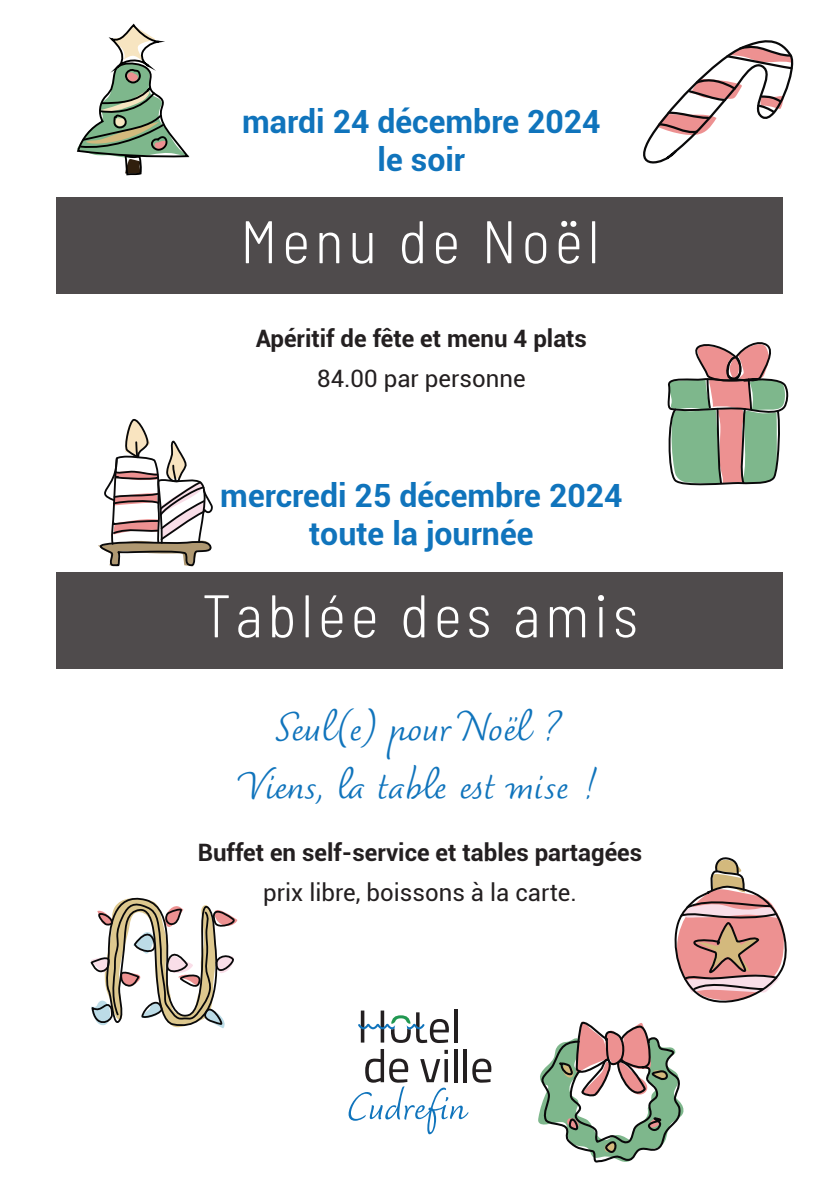
<style>
.page{position:relative;width:840px;height:1191px;background:#fff}
.page>*{position:absolute;margin:0;border:0;box-sizing:border-box;transform-origin:0 0}
.t1{font:300 semi-condensed 60px "Barlow";letter-spacing:.08em;color:#fff}
.t2{font:48px "Dolce";color:#1074bc}
.t3{font:700 32px "Roboto";color:#1074bc}
.t4{font:700 24px "Roboto";color:#231f20}
.t5{font:24px "Roboto";color:#231f20}
</style>
<div class="page">
<svg style="left:454px;top:1009px;width:3px;height:33px"></svg>
<svg style="left:358px;top:1010px;width:90px;height:33px"></svg>
<svg style="left:348px;top:1049px;width:143px;height:85px"></svg>
<div style="left:57px;top:197px;width:725px;height:97px;background:#4f4b4c"></div>
<div style="left:57px;top:571px;width:725px;height:97px;background:#4f4b4c"></div>
<svg style="left:643px;top:40px;width:151px;height:124px"></svg>
<svg style="left:538px;top:1021px;width:146px;height:142px"></svg>
<svg style="left:98px;top:419px;width:115px;height:148px"></svg>
<svg style="left:76px;top:23px;width:114px;height:153px"></svg>
<svg style="left:674px;top:857px;width:113px;height:146px"></svg>
<svg style="left:90px;top:897px;width:148px;height:131px"></svg>
<svg style="left:667px;top:342px;width:122px;height:144px"></svg>
<p class="t3" style="left:242px;top:99px;width:360px">mardi 24 décembre 2024</p>
<p class="t3" style="left:377px;top:137px;width:89px">le soir</p>
<p class="t1" style="left:240px;top:199px;width:360px">Menu de Noël</p>
<p class="t4" style="left:255px;top:321px;width:332px">Apéritif de fête et menu 4 plats</p>
<p class="t5" style="left:317px;top:361px;width:210px">84.00 par personne</p>
<p class="t3" style="left:220px;top:473px;width:403px">mercredi 25 décembre 2024</p>
<p class="t3" style="left:309px;top:511px;width:226px">toute la journée</p>
<p class="t1" style="left:202px;top:572px;width:437px">Tablée des amis</p>
<p class="t2" style="left:276px;top:702px;width:288px">Seul(e) pour Noël ?</p>
<p class="t2" style="left:242px;top:759px;width:356px">Viens, la table est mise !</p>
<p class="t4" style="left:198px;top:835px;width:445px">Buffet en self-service et tables partagées</p>
<p class="t5" style="left:263px;top:876px;width:315px">prix libre, boissons à la carte.</p>
</div>
